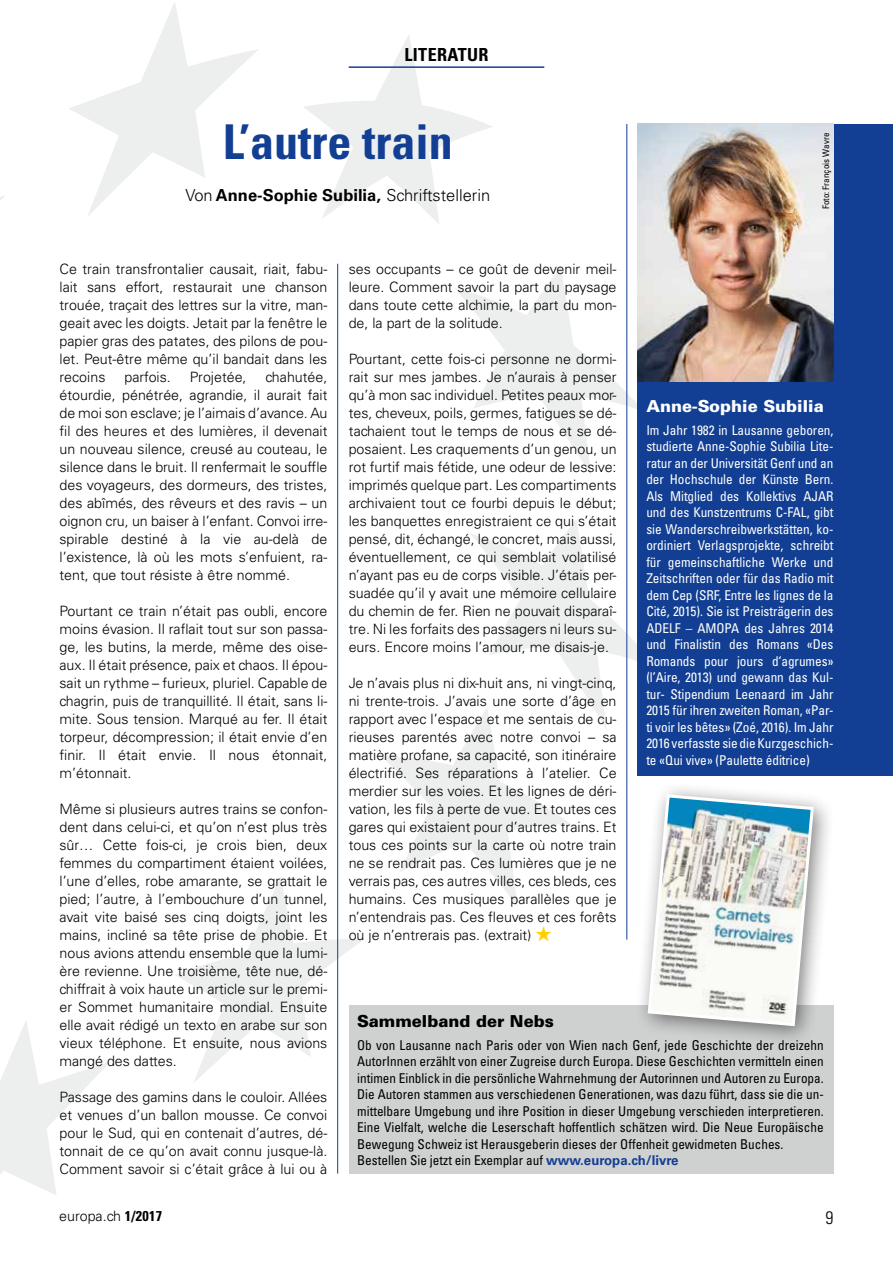
<style>
.page{position:relative;width:893px;height:1263px;background:#fff}
.page>*{position:absolute;margin:0;border:0;box-sizing:border-box;transform-origin:0 0}
.t1{font:700 condensed 48px "Univers";color:#123f93}
.t2{font:700 condensed 18px "Univers";letter-spacing:.02em;color:#000}
.t3{font:300 condensed 18px "Univers";color:#000}
.t4{font:300 16.5px "Univers";color:#000}
.t5{font:900 16.5px "Univers";color:#fff}
.t6{font:900 16.5px "Univers";color:#000}
.t7{font:300 14.25px/18px "Univers";color:#000;text-align:justify}
.t8{font:condensed 13.5px/16.5px "Univers";letter-spacing:-.005em;color:#fff;text-align:justify}
.t9{font:condensed 13.5px/16.5px "Univers";color:#000}
.t10{font:condensed 9px "Univers";color:#000}
.s1{font-weight:700}
.s2{color:#ffd000}
.s3{font-weight:700;font-stretch:normal;color:#123f93}
.s4{font-weight:700;font-stretch:condensed}
</style>
<div class="page">
<svg style="left:69px;top:2px;width:189px;height:214px"></svg>
<svg style="left:0;top:1021px;width:110px;height:174px"></svg>
<svg style="left:304px;top:35px;width:189px;height:189px"></svg>
<svg style="left:455px;top:267px;width:183px;height:209px"></svg>
<svg style="left:175px;top:876px;width:189px;height:208px"></svg>
<hr style="left:349px;top:66px;width:195px;height:2px;background:#123f93">
<div style="left:638px;top:124px;width:255px;height:651px;background:#123f93"></div>
<hr style="left:626px;top:124px;width:1px;height:815px;background:#123f93">
<div style="left:349px;top:1005px;width:484px;height:168px;background:#cfd0d0"></div>
<hr style="left:337px;top:264px;width:1px;height:909px;background:#123f93">
<img style="left:638px;top:124px;width:195px;height:257px">
<div style="left:634px;top:781px;width:201px;height:266px;background:#000;opacity:.5"></div>
<svg style="left:381px;top:519px;width:434px;height:509px"></svg>
<p class="t2" style="left:405px;top:44px;width:85px">LITERATUR</p>
<h1 class="t1" style="left:223px;top:112px;width:231px">L’autre train</h1>
<p class="t4" style="left:185px;top:186px;width:306px">Von <span class="s1">Anne-Sophie Subilia,</span> Schriftstellerin</p>
<p class="t10" style="left:820px;top:209px;width:78px;rotate:-90deg">Foto: François Wavre</p>
<p class="t7" style="left:60px;top:259px;width:269px">Ce train transfrontalier causait, riait, fabu&shy;lait sans effort, restaurait une chanson trouée, traçait des lettres sur la vitre, man&shy;geait avec les doigts. Jetait par la fenêtre le papier gras des patates, des pilons de pou&shy;let. Peut-être même qu’il bandait dans les recoins</p>
<p class="t7" style="left:124px;top:367px;width:48px">parfois.</p>
<p class="t7" style="left:190px;top:367px;width:58px">Projetée,</p>
<p class="t7" style="left:60px;top:367px;width:269px;text-indent:206px">chahutée, étourdie, pénétrée, agrandie, il aurait fait de moi son esclave; je l’aimais d’avance. Au fil des heures et des lumières, il devenait un nouveau silence, creusé au couteau, le silence dans le bruit. Il renfermait le souffle des voyageurs, des dormeurs, des tristes, des abîmés, des rêveurs et des ravis – un oignon cru, un baiser à l’enfant. Convoi irre&shy;spirable destiné à la vie au-delà de l’existence, là où les mots s’enfuient, ra&shy;tent, que tout résiste à être nommé.</p>
<p class="t7" style="left:60px;top:601px;width:269px">Pourtant ce train n’était pas oubli, encore moins évasion. Il raflait tout sur son passa&shy;ge, les butins, la merde, même des oise&shy;aux. Il était présence, paix et chaos. Il épou&shy;sait un rythme – furieux, pluriel. Capable de chagrin, puis de tranquillité. Il était, sans li&shy;mite. Sous tension. Marqué au fer. Il était torpeur, décompression; il était envie d’en finir. Il était envie. Il nous étonnait, m’étonnait.</p>
<p class="t7" style="left:60px;top:799px;width:269px">Même si plusieurs autres trains se confon&shy;dent dans celui-ci, et qu’on n’est plus très sûr… Cette fois-ci, je crois bien, deux femmes du compartiment étaient voilées, l’une d’elles, robe amarante, se grattait le pied; l’autre, à l’embouchure d’un tunnel, avait vite baisé ses cinq doigts, joint les mains, incliné sa tête prise de phobie. Et nous avions attendu ensemble que la lumi&shy;ère revienne. Une troisième, tête nue, dé&shy;chiffrait à voix haute un article sur le premi&shy;er Sommet humanitaire mondial. Ensuite elle avait rédigé un texto en arabe sur son vieux téléphone. Et ensuite, nous avions mangé des dattes.</p>
<p class="t7" style="left:60px;top:1087px;width:269px">Passage des gamins dans le couloir. Allées et venues d’un ballon mousse. Ce convoi pour le Sud, qui en contenait d’autres, dé&shy;tonnait de ce qu’on avait connu jusque-là.<br>Comment savoir si c’était grâce à lui ou à</p>
<p class="t7" style="left:349px;top:259px;width:269px">ses occupants – ce goût de devenir meil&shy;leure. Comment savoir la part du paysage dans toute cette alchimie, la part du mon&shy;de, la part de la solitude.</p>
<p class="t7" style="left:349px;top:349px;width:269px">Pourtant, cette fois-ci personne ne dormi&shy;rait sur mes jambes. Je n’aurais à penser qu’à mon sac individuel. Petites peaux mor&shy;tes, cheveux, poils, germes, fatigues se dé&shy;tachaient tout le temps de nous et se dé&shy;posaient. Les craquements d’un genou, un rot furtif mais fétide, une odeur de lessive: imprimés quelque part. Les compartiments archivaient tout ce fourbi depuis le début; les banquettes enregistraient ce qui s’était pensé, dit, échangé, le concret, mais aussi, éventuellement, ce qui semblait volatilisé n’ayant pas eu de corps visible. J’étais per&shy;suadée qu’il y avait une mémoire cellulaire du chemin de fer. Rien ne pouvait disparaî&shy;tre. Ni les forfaits des passagers ni leurs su&shy;eurs. Encore moins l’amour, me disais-je.</p>
<p class="t7" style="left:349px;top:673px;width:269px">Je n’avais plus ni dix-huit ans, ni vingt-cinq, ni trente-trois. J’avais une sorte d’âge en rapport avec l’espace et me sentais de cu&shy;rieuses parentés avec notre convoi – sa matière profane, sa capacité, son itinéraire électrifié. Ses réparations à l’atelier. Ce merdier sur les voies. Et les lignes de déri&shy;vation, les fils à perte de vue. Et toutes ces gares qui existaient pour d’autres trains. Et tous ces points sur la carte où notre train ne se rendrait pas. Ces lumières que je ne verrais pas, ces autres villes, ces bleds, ces humains. Ces musiques parallèles que je n’entendrais pas. Ces fleuves et ces forêts où je n’entrerais pas. (extrait) <span class="s2">★</span></p>
<p class="t5" style="left:646px;top:395px;width:179px">Anne-Sophie Subilia</p>
<p class="t8" style="left:646px;top:421px;width:189px">Im Jahr 1982 in Lausanne geboren, studierte Anne-Sophie Subilia Lite&shy;ratur an der Universität Genf und an der Hochschule der Künste Bern.<br>Als Mitglied des Kollektivs AJAR und des Kunstzentrums C-FAL, gibt sie Wanderschreibwerkstätten, ko&shy;ordiniert Verlagsprojekte, schreibt für gemeinschaftliche Werke und Zeitschriften oder für das Radio mit dem Cep (SRF, Entre les lignes de la Cité, 2015). Sie ist Preisträgerin des ADELF – AMOPA des Jahres 2014 und Finalistin des Romans «Des Romands pour jours d‘agrumes» (l’Aire, 2013) und gewann das Kul&shy;tur- Stipendium Leenaard im Jahr 2015 für ihren zweiten Roman, «Par&shy;ti voir les bêtes» (Zoé, 2016). Im Jahr 2016 verfasste sie die Kurzgeschich&shy;te «Qui vive» (Paulette éditrice)</p>
<p class="t6" style="left:357px;top:1010px;width:198px">Sammelband der Nebs</p>
<p class="t9" style="left:357px;top:1036px;width:468px">Ob von Lausanne nach Paris oder von Wien nach Genf, jede Geschichte der dreizehn AutorInnen erzählt von einer Zugreise durch Europa. Diese Geschichten vermitteln einen intimen Einblick in die persönliche Wahrnehmung der Autorinnen und Autoren zu Europa.<br>Die Autoren stammen aus verschiedenen Generationen, was dazu führt, dass sie die un&shy;mittelbare Umgebung und ihre Position in dieser Umgebung verschieden interpretieren.<br>Eine Vielfalt, welche die Leserschaft hoffentlich schätzen wird. Die Neue Europäische Bewegung Schweiz ist Herausgeberin dieses der Offenheit gewidmeten Buches.<br>Bestellen Sie jetzt ein Exemplar auf <span class="s3">www.europa.ch/livre</span></p>
<p class="t7" style="left:59px;top:1207px;width:104px">europa.ch <span class="s4">1/2017</span></p>
<p class="t3" style="left:825px;top:1207px;width:9px">9</p>
</div>
